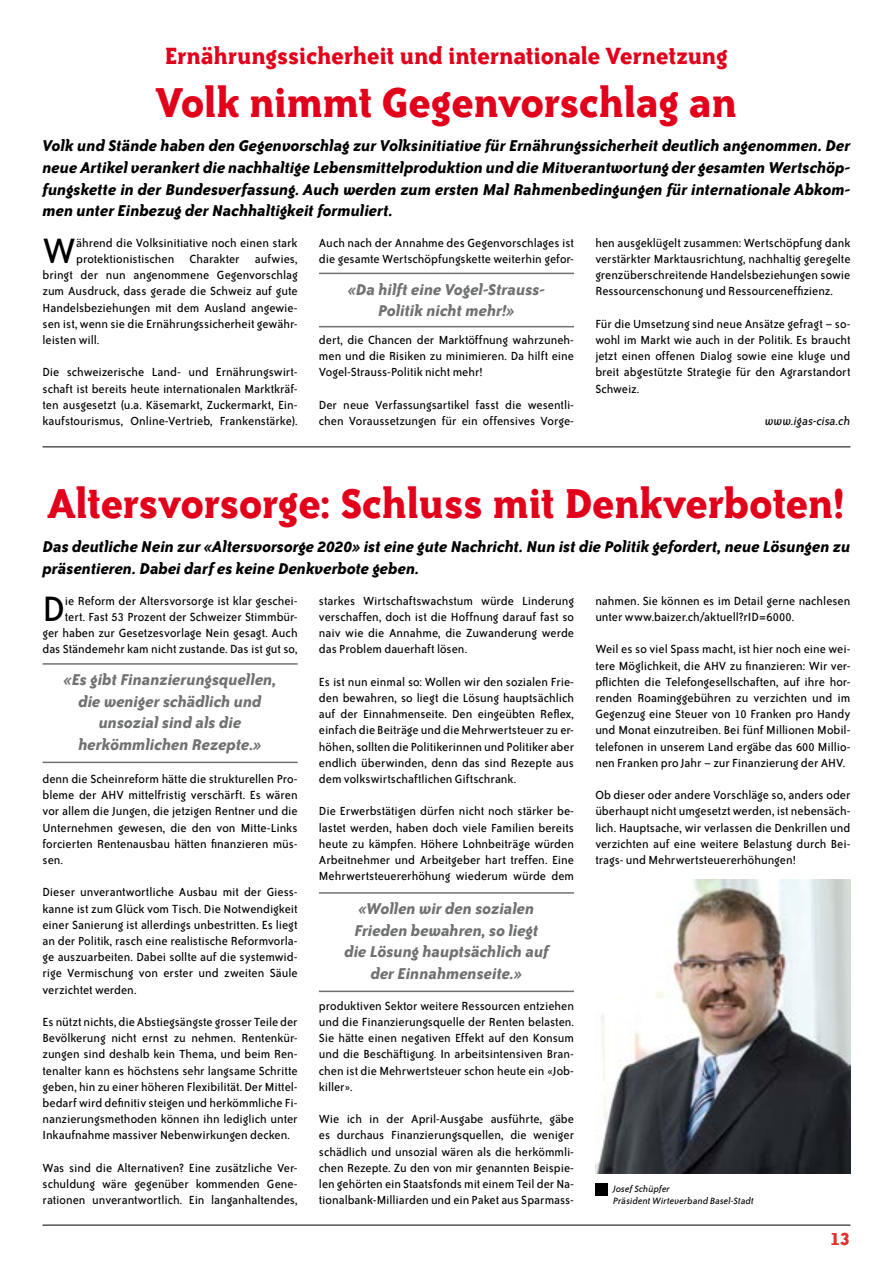
<style>
.page{position:relative;width:893px;height:1263px;background:#fff}
.page>*{position:absolute;margin:0;border:0;box-sizing:border-box;transform-origin:0 0}
.t1{font:700 48px "Bailey Quad ITC";letter-spacing:-.015em;color:#e2001a}
.t2{font:40.5px "Bailey Sans ITC";color:#000}
.t3{font:700 27px "Bailey Quad ITC";letter-spacing:-.01em;color:#e2001a}
.t4{font:700 21px "Bailey Sans ITC";color:#e4312b}
.t5{font:italic 700 18px/21.6px "Bailey Sans ITC";letter-spacing:-.01em;color:#000;text-align:justify}
.t6{font:italic 700 18px/21.6px "Bailey Sans ITC";letter-spacing:-.01em;color:#707172;text-align:center}
.t7{font:13.5px/16.2px "Bailey Sans ITC";letter-spacing:-.005em;color:#000;text-align:justify}
.t8{font:italic 13.5px "Bailey Sans ITC";letter-spacing:-.01em;color:#000}
.t9{font:italic 10.5px/12.6px "Bailey Sans ITC";letter-spacing:.005em;color:#000}
</style>
<div class="page">
<hr style="left:319px;top:273px;width:255px;height:1px;background:#707172">
<hr style="left:319px;top:326px;width:255px;height:1px;background:#707172">
<hr style="left:43px;top:446px;width:807px;height:1px;background:#000">
<hr style="left:43px;top:663px;width:255px;height:2px;background:#707172">
<hr style="left:43px;top:762px;width:255px;height:1px;background:#707172">
<hr style="left:319px;top:892px;width:255px;height:2px;background:#707172">
<hr style="left:319px;top:990px;width:255px;height:2px;background:#707172">
<hr style="left:43px;top:1225px;width:807px;height:1px;background:#000">
<div style="left:595px;top:1183px;width:12px;height:12px;background:#000"></div>
<img style="left:595px;top:880px;width:255px;height:293px">
<h3 class="t3" style="left:165px;top:41px;width:565px">Ernährungssicherheit und internationale Vernetzung</h3>
<h1 class="t1" style="left:156px;top:76px;width:583px">Volk nimmt Gegenvorschlag an</h1>
<p class="t5" style="left:43px;top:135px;width:809px">Volk und Stände haben den Gegenvorschlag zur Volksinitiative für Ernährungssicherheit deutlich angenommen. Der neue Artikel verankert die nachhaltige Lebensmittelproduktion und die Mitverantwortung der gesamten Wertschöp&shy;fungskette in der Bundesverfassung. Auch werden zum ersten Mal Rahmenbedingungen für internationale Abkom&shy;men unter Einbezug der Nachhaltigkeit formuliert.</p>
<h2 class="t2" style="left:43px;top:229px;width:35px">W</h2>
<p class="t7" style="left:76px;top:235px;width:223px">ährend die Volksinitiative noch einen stark</p>
<p class="t7" style="left:76px;top:251px;width:223px">protektionistischen Charakter aufwies,</p>
<p class="t7" style="left:43px;top:267px;width:257px">bringt der nun angenommene Gegenvorschlag</p>
<p class="t7" style="left:43px;top:283px;width:257px">zum Ausdruck, dass gerade die Schweiz auf gute</p>
<p class="t7" style="left:43px;top:300px;width:257px">Handelsbeziehungen mit dem Ausland angewie-</p>
<p class="t7" style="left:43px;top:316px;width:257px">sen ist, wenn sie die Ernährungssicherheit gewähr-</p>
<p class="t7" style="left:43px;top:332px;width:58px">leisten will.</p>
<p class="t7" style="left:43px;top:364px;width:257px">Die schweizerische Land- und Ernährungswirt&shy;schaft ist bereits heute internationalen Marktkräf&shy;ten ausgesetzt (u.a. Käsemarkt, Zuckermarkt, Ein&shy;kaufstourismus, Online-Vertrieb, Frankenstärke).</p>
<p class="t7" style="left:319px;top:235px;width:257px">Auch nach der Annahme des Gegenvorschlages ist die gesamte Wertschöpfungskette weiterhin gefor-</p>
<h3 class="t6" style="left:348px;top:278px;width:199px">«Da hilft eine Vogel-Strauss-<br>Politik nicht mehr!»</h3>
<p class="t7" style="left:319px;top:332px;width:257px">dert, die Chancen der Marktöffnung wahrzuneh&shy;men und die Risiken zu minimieren. Da hilft eine Vogel-Strauss-Politik nicht mehr!</p>
<p class="t7" style="left:319px;top:397px;width:257px">Der neue Verfassungsartikel fasst die wesentli&shy;chen Voraussetzungen für ein offensives Vorge-</p>
<p class="t7" style="left:595px;top:235px;width:257px">hen ausgeklügelt zusammen: Wertschöpfung dank verstärkter Marktausrichtung, nachhaltig geregelte grenzüberschreitende Handelsbeziehungen sowie Ressourcenschonung und Ressourceneffizienz.</p>
<p class="t7" style="left:595px;top:316px;width:257px">Für die Umsetzung sind neue Ansätze gefragt – so&shy;wohl im Markt wie auch in der Politik. Es braucht jetzt einen offenen Dialog sowie eine kluge und breit abgestützte Strategie für den Agrarstandort Schweiz.</p>
<p class="t8" style="left:765px;top:414px;width:87px">www.igas-cisa.ch</p>
<h1 class="t1" style="left:48px;top:477px;width:799px">Altersvorsorge: Schluss mit Denkverboten!</h1>
<h3 class="t5" style="left:43px;top:536px;width:809px">Das deutliche Nein zur «Altersvorsorge 2020» ist eine gute Nachricht. Nun ist die Politik gefordert, neue Lösungen zu präsentieren. Dabei darf es keine Denkverbote geben.</h3>
<p class="t7" style="left:43px;top:593px;width:257px;text-align:right">ie Reform der Altersvorsorge ist klar geschei&shy;tert. Fast 53 Prozent der Schweizer Stimmbür-<br>ger haben zur Gesetzesvorlage Nein gesagt. Auch das Ständemehr kam nicht zustande. Das ist gut so,</p>
<h2 class="t2" style="left:43px;top:587px;width:24px">D</h2>
<h3 class="t6" style="left:64px;top:669px;width:214px">«Es gibt Finanzierungsquellen, die weniger schädlich und unsozial sind als die herkömmlichen Rezepte.»</h3>
<p class="t7" style="left:43px;top:771px;width:257px">denn die Scheinreform hätte die strukturellen Pro&shy;bleme der AHV mittelfristig verschärft. Es wären vor allem die Jungen, die jetzigen Rentner und die Unternehmen gewesen, die den von Mitte-Links forcierten Rentenausbau hätten finanzieren müs&shy;sen.</p>
<p class="t7" style="left:43px;top:884px;width:257px">Dieser unverantwortliche Ausbau mit der Giess&shy;kanne ist zum Glück vom Tisch. Die Notwendigkeit einer Sanierung ist allerdings unbestritten. Es liegt an der Politik, rasch eine realistische Reformvorla&shy;ge auszuarbeiten. Dabei sollte auf die systemwid&shy;rige Vermischung von erster und zweiten Säule verzichtet werden.</p>
<p class="t7" style="left:43px;top:1014px;width:257px">Es nützt nichts, die Abstiegsängste grosser Teile der Bevölkerung nicht ernst zu nehmen. Rentenkür&shy;zungen sind deshalb kein Thema, und beim Ren&shy;tenalter kann es höchstens sehr langsame Schritte geben, hin zu einer höheren Flexibilität. Der Mittel&shy;bedarf wird definitiv steigen und herkömmliche Fi&shy;nanzierungsmethoden können ihn lediglich unter Inkaufnahme massiver Nebenwirkungen decken.</p>
<p class="t7" style="left:43px;top:1160px;width:257px">Was sind die Alternativen? Eine zusätzliche Ver&shy;schuldung wäre gegenüber kommenden Gene&shy;rationen unverantwortlich. Ein langanhaltendes,</p>
<p class="t7" style="left:319px;top:593px;width:257px">starkes Wirtschaftswachstum würde Linderung verschaffen, doch ist die Hoffnung darauf fast so naiv wie die Annahme, die Zuwanderung werde das Problem dauerhaft lösen.</p>
<p class="t7" style="left:319px;top:674px;width:257px">Es ist nun einmal so: Wollen wir den sozialen Frie&shy;den bewahren, so liegt die Lösung hauptsächlich auf der Einnahmenseite. Den eingeübten Reflex, einfach die Beiträge und die Mehrwertsteuer zu er&shy;höhen, sollten die Politikerinnen und Politiker aber endlich überwinden, denn das sind Rezepte aus dem volkswirtschaftlichen Giftschrank.</p>
<p class="t7" style="left:319px;top:803px;width:257px">Die Erwerbstätigen dürfen nicht noch stärker be&shy;lastet werden, haben doch viele Familien bereits heute zu kämpfen. Höhere Lohnbeiträge würden Arbeitnehmer und Arbeitgeber hart treffen. Eine Mehrwertsteuererhöhung wiederum würde dem</p>
<h3 class="t6" style="left:344px;top:898px;width:206px">«Wollen wir den sozialen<br>Frieden bewahren, so liegt die Lösung hauptsächlich auf der Einnahmenseite.»</h3>
<p class="t7" style="left:319px;top:998px;width:257px">produktiven Sektor weitere Ressourcen entziehen und die Finanzierungsquelle der Renten belasten.<br>Sie hätte einen negativen Effekt auf den Konsum und die Beschäftigung. In arbeitsintensiven Bran&shy;chen ist die Mehrwertsteuer schon heute ein «Job&shy;killer».</p>
<p class="t7" style="left:319px;top:1111px;width:257px">Wie ich in der April-Ausgabe ausführte, gäbe es durchaus Finanzierungsquellen, die weniger schädlich und unsozial wären als die herkömmli&shy;chen Rezepte. Zu den von mir genannten Beispie&shy;len gehörten ein Staatsfonds mit einem Teil der Na&shy;tionalbank-Milliarden und ein Paket aus Sparmass-</p>
<p class="t7" style="left:595px;top:593px;width:257px">nahmen. Sie können es im Detail gerne nachlesen unter www.baizer.ch/aktuell?rID=6000.</p>
<p class="t7" style="left:595px;top:641px;width:257px">Weil es so viel Spass macht, ist hier noch eine wei&shy;tere Möglichkeit, die AHV zu finanzieren: Wir ver&shy;pflichten die Telefongesellschaften, auf ihre hor&shy;renden Roaminggebühren zu verzichten und im Gegenzug eine Steuer von 10 Franken pro Handy und Monat einzutreiben. Bei fünf Millionen Mobil&shy;telefonen in unserem Land ergäbe das 600 Millio&shy;nen Franken pro Jahr – zur Finanzierung der AHV.</p>
<p class="t7" style="left:595px;top:787px;width:257px">Ob dieser oder andere Vorschläge so, anders oder überhaupt nicht umgesetzt werden, ist nebensäch&shy;lich. Hauptsache, wir verlassen die Denkrillen und verzichten auf eine weitere Belastung durch Bei&shy;trags- und Mehrwertsteuererhöhungen!</p>
<p class="t9" style="left:613px;top:1182px;width:142px">Josef Schüpfer<br>Präsident Wirteverband Basel-Stadt</p>
<h3 class="t4" style="left:830px;top:1228px;width:22px">13</h3>
</div>
